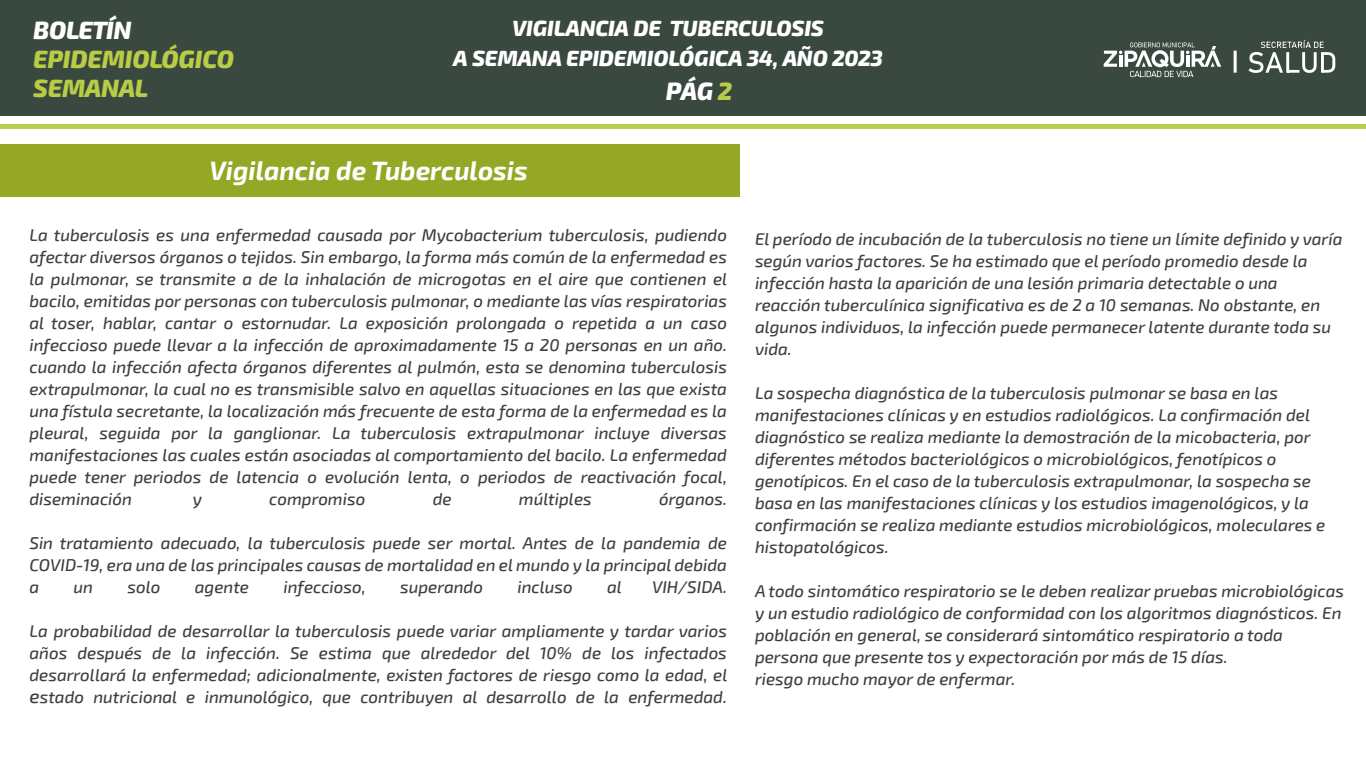
<style>
.page{position:relative;width:1366px;height:768px;background:#fff}
.page>*{position:absolute;margin:0;border:0;box-sizing:border-box;transform-origin:0 0}
.t1{font:italic 700 26px "Exo 2";color:#fff}
.t2{font:italic 800 25px/29px "Exo 2.0";letter-spacing:-.01em;color:#b8cc46}
.t3{font:italic 800 25px "Exo 2.0";letter-spacing:-.03em;color:#fff}
.t4{font:italic 800 22px/30px "Exo 2.0";letter-spacing:-.01em;color:#fff;text-align:center}
.t5{font:italic 500 17px/22px "Exo 2";color:#3f3f3f;text-align:justify}
.s1{color:#b8cc46}
.s2{font-size:19px}
</style>
<div class="page">
<div style="left:0;top:0;width:1366px;height:116px;background:#3a4940"></div>
<hr style="left:0;top:125px;width:1366px;height:4px;background:#b8d052">
<svg style="left:1104px;top:42px;width:117px;height:35px"></svg>
<svg style="left:1248px;top:40px;width:87px;height:33px"></svg>
<hr style="left:1234px;top:51px;width:3px;height:22px;background:#fff">
<div style="left:0;top:144px;width:740px;height:53px;background:#95a826"></div>
<h2 class="t3" style="left:33px;top:15px;width:100px">BOLETÍN</h2>
<h2 class="t2" style="left:33px;top:45px;width:202px">EPIDEMIOLÓGICO<br>SEMANAL</h2>
<p class="t4" style="left:453px;top:13px;width:431px">VIGILANCIA DE TUBERCULOSIS<br>A SEMANA EPIDEMIOLÓGICA 34, AÑO 2023</p>
<h2 class="t3" style="left:666px;top:76px;width:68px">PÁG <span class="s1">2</span></h2>
<h1 class="t1" style="left:210px;top:156px;width:320px">Vigilancia de Tuberculosis</h1>
<p class="t5" style="left:29px;top:224px;width:699px">La tuberculosis es una enfermedad causada por Mycobacterium tuberculosis, pudiendo afectar diversos órganos o tejidos. Sin embargo, la forma más común de la enfermedad es la pulmonar, se transmite a de la inhalación de microgotas en el aire que contienen el bacilo, emitidas por personas con tuberculosis pulmonar, o mediante las vías respiratorias al toser, hablar, cantar o estornudar. La exposición prolongada o repetida a un caso infeccioso puede llevar a la infección de aproximadamente 15 a 20 personas en un año. cuando la infección afecta órganos diferentes al pulmón, esta se denomina tuberculosis extrapulmonar, la cual no es transmisible salvo en aquellas situaciones en las que exista una fístula secretante, la localización más frecuente de esta forma de la enfermedad es la pleural, seguida por la ganglionar. La tuberculosis extrapulmonar incluye diversas manifestaciones las cuales están asociadas al comportamiento del bacilo. La enfermedad puede tener periodos de latencia o evolución lenta, o periodos de reactivación focal, diseminación</p>
<p class="t5" style="left:193px;top:488px;width:11px">y</p>
<p class="t5" style="left:269px;top:488px;width:98px">compromiso</p>
<p class="t5" style="left:433px;top:488px;width:20px">de</p>
<p class="t5" style="left:519px;top:488px;width:74px">múltiples</p>
<p class="t5" style="left:659px;top:488px;width:69px">órganos.</p>
<p class="t5" style="left:29px;top:532px;width:699px">Sin tratamiento adecuado, la tuberculosis puede ser mortal. Antes de la pandemia de COVID-19, era una de las principales causas de mortalidad en el mundo y la principal debida a</p>
<p class="t5" style="left:74px;top:576px;width:21px">un</p>
<p class="t5" style="left:128px;top:576px;width:34px">solo</p>
<p class="t5" style="left:195px;top:576px;width:56px">agente</p>
<p class="t5" style="left:283px;top:576px;width:84px">infeccioso,</p>
<p class="t5" style="left:400px;top:576px;width:84px">superando</p>
<p class="t5" style="left:517px;top:576px;width:57px">incluso</p>
<p class="t5" style="left:607px;top:576px;width:16px">al</p>
<p class="t5" style="left:652px;top:576px;width:76px">VIH/SIDA.</p>
<p class="t5" style="left:29px;top:620px;width:699px">La probabilidad de desarrollar la tuberculosis puede variar ampliamente y tardar varios años después de la infección. Se estima que alrededor del 10% de los infectados desarrollará la enfermedad; adicionalmente, existen factores de riesgo como la edad, el <span class="s2">e</span>stado nutricional e inmunológico, que contribuyen al desarrollo de la enfermedad.</p>
<p class="t5" style="left:755px;top:229px;width:589px;text-align:left">El período de incubación de la tuberculosis no tiene un límite definido y varía según varios factores. Se ha estimado que el período promedio desde la infección hasta la aparición de una lesión primaria detectable o una reacción tuberculínica significativa es de 2 a 10 semanas. No obstante, en algunos individuos, la infección puede permanecer latente durante toda su vida.</p>
<p class="t5" style="left:755px;top:383px;width:572px;text-align:left">La sospecha diagnóstica de la tuberculosis pulmonar se basa en las manifestaciones clínicas y en estudios radiológicos. La confirmación del diagnóstico se realiza mediante la demostración de la micobacteria, por diferentes métodos bacteriológicos o microbiológicos, fenotípicos o genotípicos. En el caso de la tuberculosis extrapulmonar, la sospecha se basa en las manifestaciones clínicas y los estudios imagenológicos, y la confirmación se realiza mediante estudios microbiológicos, moleculares e histopatológicos.</p>
<p class="t5" style="left:755px;top:581px;width:591px;text-align:left">A todo sintomático respiratorio se le deben realizar pruebas microbiológicas y un estudio radiológico de conformidad con los algoritmos diagnósticos. En población en general, se considerará sintomático respiratorio a toda persona que presente tos y expectoración por más de 15 días.<br>riesgo mucho mayor de enfermar.</p>
</div>
